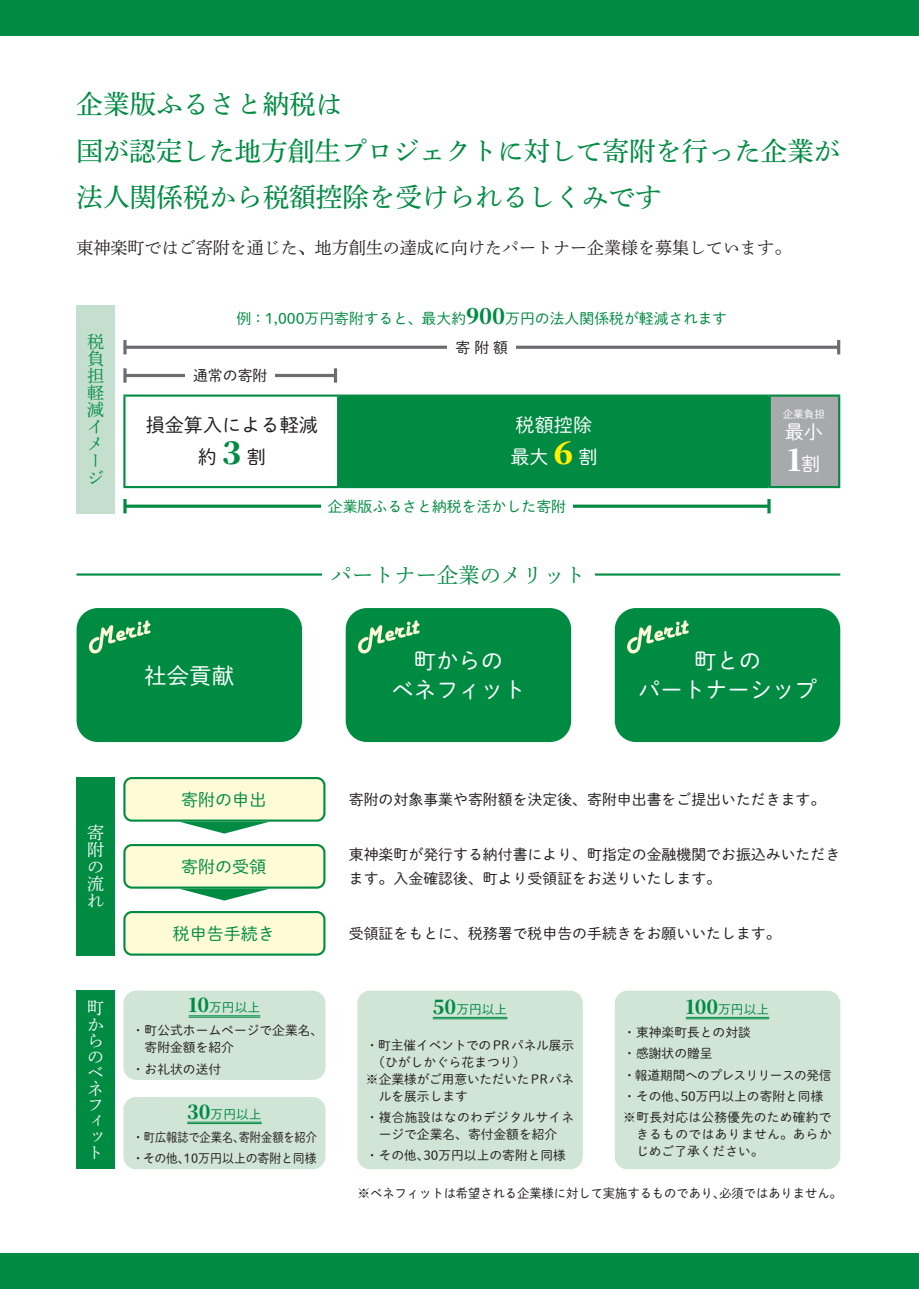
<style>
.page{position:relative;width:919px;height:1289px;background:#fff}
.page>*{position:absolute;margin:0;border:0;box-sizing:border-box;transform-origin:0 0}
.t1{font:800 29.7px "Source Han Serif";color:#fff}
.t2{font:26.55px/46.5px "DNP Shuei Min Pr 6 N M";color:#008b43}
.t3{font:22.35px/29.7px "DNP Shuei M Go Std L";color:#fff;text-align:center}
.t4{font:21.3px "DNP Shuei Min Pr 6 N L";color:#008b43}
.t5{font:19.2px/31.7px "DNP Shuei M Go Std L";color:#231f20;text-align:center}
.t6{font:19.2px/31.7px "DNP Shuei M Go Std L";color:#fff}
.t7{font:16.95px "DNP Shuei Min Pr 6 N L";color:#231f20}
.t8{font:16.95px "DNP Shuei M Go Std L";color:#008b43}
.t9{font:16.95px/16px "DNP Shuei Min Pr 6 N L";color:#fff;text-align:justify}
.t10{font:16.95px/17px "DNP Shuei Min Pr 6 N L";color:#008b43}
.t11{font:14.85px/23.4px "DNP Shuei M Go Std L";color:#231f20}
.t12{font:14.85px "DNP Shuei M Go Std L";color:#008b43}
.t13{font:12.75px/21.3px "DNP Shuei M Go Std L";color:#231f20}
.t14{font:12.75px/17px "DNP Shuei M Go Std L";letter-spacing:.025em;color:#231f20;text-align:center}
.t15{font:12.75px/17px "DNP Shuei M Go Std L";letter-spacing:.03em;color:#231f20}
.t16{font:12.75px "DNP Shuei M Go Std L";color:#008b43}
.t17{font:10.65px "DNP Shuei M Go Std L";color:#fff}
.s1{font-family:"Source Han Serif";font-weight:800;font-size:21.3px}
.s2{font-family:"Source Han Serif";font-weight:800;font-size:29.7px;color:#008b43}
.s3{font-family:"Source Han Serif";font-weight:800;font-size:29.7px;color:#fff101}
.s4{font-family:"DNP Shuei M Go Std L";font-weight:400;font-size:19.2px}
.s5{font-family:"Source Han Serif";font-weight:800;font-size:19.2px;color:#008b43}
.s6{color:#008b43}
.s7{font-family:"Source Han Serif";font-weight:800;font-size:19.2px}
</style>
<div class="page">
<div style="left:123px;top:1096px;width:202px;height:73px;background:#d1e5d7;border-radius:13px"></div>
<hr style="left:187px;top:1121px;width:75px;height:1px;background:#008b43">
<hr style="left:187px;top:1123px;width:75px;height:1px;background:#008b43">
<div style="left:77px;top:305px;width:38px;height:208px;background:#c4dfcd"></div>
<div style="left:339px;top:395px;width:429px;height:92px;background:#008b43"></div>
<div style="left:768px;top:395px;width:71px;height:92px;background:#a8a9ad"></div>
<svg style="left:337px;top:396px;width:2px;height:90px"></svg>
<hr style="left:766px;top:396px;width:4px;height:90px;background:#008b43">
<hr style="left:123px;top:394px;width:216px;height:2px;background:#008b43">
<hr style="left:123px;top:396px;width:2px;height:90px;background:#008b43">
<hr style="left:339px;top:394px;width:429px;height:2px;background:#008b43">
<hr style="left:768px;top:394px;width:72px;height:2px;background:#008b43">
<hr style="left:838px;top:396px;width:2px;height:90px;background:#008b43">
<hr style="left:123px;top:486px;width:216px;height:2px;background:#008b43">
<hr style="left:339px;top:486px;width:429px;height:2px;background:#008b43">
<hr style="left:768px;top:486px;width:72px;height:2px;background:#008b43">
<svg style="left:126px;top:345px;width:711px;height:4px"></svg>
<hr style="left:123px;top:340px;width:3px;height:14px;background:#6c6d70">
<hr style="left:837px;top:340px;width:3px;height:14px;background:#6c6d70">
<hr style="left:125px;top:374px;width:210px;height:3px;background:#6c6d70">
<hr style="left:123px;top:368px;width:3px;height:14px;background:#6c6d70">
<hr style="left:334px;top:368px;width:3px;height:14px;background:#6c6d70">
<svg style="left:126px;top:504px;width:641px;height:4px"></svg>
<hr style="left:123px;top:499px;width:3px;height:14px;background:#008b43">
<hr style="left:767px;top:499px;width:3px;height:14px;background:#008b43">
<div style="left:185px;top:364px;width:90px;height:22px;background:#fff"></div>
<div style="left:448px;top:336px;width:68px;height:22px;background:#fff"></div>
<div style="left:321px;top:495px;width:251px;height:22px;background:#fff"></div>
<hr style="left:77px;top:573px;width:763px;height:2px;background:#008b43">
<div style="left:322px;top:563px;width:272px;height:22px;background:#fff"></div>
<div style="left:77px;top:608px;width:225px;height:134px;background:#008b43;border-radius:21px"></div>
<div style="left:614px;top:608px;width:226px;height:134px;background:#008b43;border-radius:21px"></div>
<div style="left:345px;top:608px;width:226px;height:134px;background:#008b43;border-radius:21px"></div>
<svg style="left:89px;top:620px;width:62px;height:33px"></svg>
<svg style="left:358px;top:620px;width:61px;height:33px"></svg>
<svg style="left:627px;top:620px;width:61px;height:33px"></svg>
<div style="left:77px;top:777px;width:38px;height:178px;background:#008b43"></div>
<div style="left:77px;top:990px;width:38px;height:179px;background:#008b43"></div>
<div style="left:124px;top:778px;width:200px;height:42px;background:#fffbd6;border-radius:7px"></div>
<div style="left:123px;top:777px;width:202px;height:44px;border:2px solid #008b43;border-radius:7px"></div>
<div style="left:124px;top:912px;width:200px;height:42px;background:#fffbd6;border-radius:7px"></div>
<div style="left:123px;top:911px;width:202px;height:44px;border:2px solid #008b43;border-radius:7px"></div>
<div style="left:124px;top:845px;width:200px;height:42px;background:#fffbd6;border-radius:7px"></div>
<div style="left:123px;top:844px;width:202px;height:44px;border:2px solid #008b43;border-radius:7px"></div>
<svg style="left:179px;top:821px;width:91px;height:12px"></svg>
<svg style="left:179px;top:888px;width:91px;height:12px"></svg>
<div style="left:123px;top:990px;width:202px;height:89px;background:#d1e5d7;border-radius:13px"></div>
<div style="left:357px;top:990px;width:226px;height:179px;background:#d1e5d7;border-radius:13px"></div>
<div style="left:614px;top:990px;width:226px;height:179px;background:#d1e5d7;border-radius:13px"></div>
<hr style="left:188px;top:1015px;width:72px;height:1px;background:#008b43">
<hr style="left:188px;top:1016px;width:72px;height:1px;background:#008b43">
<hr style="left:433px;top:1017px;width:74px;height:1px;background:#008b43">
<hr style="left:433px;top:1018px;width:74px;height:1px;background:#008b43">
<hr style="left:685px;top:1017px;width:84px;height:1px;background:#008b43">
<hr style="left:685px;top:1018px;width:84px;height:1px;background:#008b43">
<div style="left:0;top:0;width:918px;height:36px;background:#008b43"></div>
<div style="left:0;top:1253px;width:918px;height:35px;background:#008b43"></div>
<h2 class="t2" style="left:77px;top:77px;width:765px">企業版ふるさと納税は<br>国が認定した地方創生プロジェクトに対して寄附を行った企業が法人関係税から税額控除を受けられるしくみです</h2>
<h3 class="t7" style="left:77px;top:232px;width:716px">東神楽町ではご寄附を通じた、地方創生の達成に向けたパートナー企業様を募集しています。</h3>
<h3 class="t10" style="left:87px;top:330px;width:18px">税負担軽減イメージ</h3>
<p class="t12" style="left:236px;top:308px;width:492px">例：1,000万円寄附すると、最大約<span class="s1">900</span>万円の法人関係税が軽減されます</p>
<p class="t11" style="left:193px;top:363px;width:76px">通常の寄附</p>
<p class="t11" style="left:455px;top:335px;width:54px">寄 附 額</p>
<h3 class="t5" style="left:146px;top:408px;width:174px">損金算入による軽減約<span class="s2">３</span>割</h3>
<h3 class="t6" style="left:510px;top:408px;width:89px">税額控除最大<span class="s3">６</span>割</h3>
<p class="t12" style="left:328px;top:495px;width:240px">企業版ふるさと納税を活かした寄附</p>
<h3 class="t3" style="left:145px;top:659px;width:91px">社会貢献</h3>
<h3 class="t4" style="left:331px;top:555px;width:257px">パートナー企業のメリット</h3>
<h3 class="t3" style="left:391px;top:644px;width:135px">町からの<br>ベネフィット</h3>
<p class="t17" style="left:782px;top:406px;width:44px">企業負担</p>
<h3 class="t6" style="left:784px;top:415px;width:40px">最小</h3>
<h1 class="t1" style="left:787px;top:443px;width:34px">1<span class="s4">割</span></h1>
<h3 class="t3" style="left:638px;top:644px;width:180px">町との<br>パートナーシップ</h3>
<h3 class="t9" style="left:87px;top:821px;width:18px;line-height:17px">寄附の流れ</h3>
<h3 class="t9" style="left:87px;top:997px;width:18px;text-align:left">町からのベネフィット</h3>
<h3 class="t8" style="left:181px;top:787px;width:87px">寄附の申出</h3>
<h3 class="t8" style="left:181px;top:854px;width:87px">寄附の受領</h3>
<h3 class="t8" style="left:173px;top:921px;width:104px">税申告手続き</h3>
<p class="t13" style="left:132px;top:995px;width:193px;line-height:23.1px;text-align:center"><span class="s5">10</span><span class="s6">万円以上<br></span>・町公式ホームページで企業名、</p>
<p class="t13" style="left:132px;top:1036px;width:104px;text-indent:13px">寄附金額を紹介・お礼状の送付</p>
<p class="t13" style="left:132px;top:1101px;width:186px;line-height:23.1px;text-align:center"><span class="s5">30</span><span class="s6">万円以上<br></span>・町広報誌で企業名、寄附金額を紹介</p>
<p class="t13" style="left:132px;top:1147px;width:186px">・その他、10万円以上の寄附と同様</p>
<p class="t11" style="left:349px;top:787px;width:478px">寄附の対象事業や寄附額を決定後、寄附申出書をご提出いただきます。</p>
<p class="t11" style="left:349px;top:842px;width:493px">東神楽町が発行する納付書により、町指定の金融機関でお振込みいただきます。入金確認後、町より受領証をお送りいたします。</p>
<p class="t11" style="left:349px;top:921px;width:433px">受領証をもとに、税務署で税申告の手続きをお願いいたします。</p>
<p class="t13" style="left:623px;top:997px;width:147px;line-height:23.1px;text-indent:63px"><span class="s5">100</span><span class="s6">万円以上</span>・東神楽町長との対談</p>
<p class="t13" style="left:623px;top:1042px;width:210px">・感謝状の贈呈<br>・報道期間へのプレスリリースの発信・その他、50万円以上の寄附と同様※町長対応は公務優先のため確約で</p>
<p class="t15" style="left:636px;top:1125px;width:197px">きるものではありません。あらかじめご了承ください。</p>
<p class="t13" style="left:357px;top:1181px;width:486px">※ベネフィットは希望される企業様に対して実施するものであり、必須ではありません。</p>
<p class="t16" style="left:433px;top:999px;width:76px"><span class="s7">50</span>万円以上</p>
<p class="t13" style="left:366px;top:1033px;width:210px">・町主催イベントでのPRパネル展示</p>
<p class="t13" style="left:372px;top:1050px;width:155px">（ひがしかぐら花まつり）</p>
<p class="t13" style="left:366px;top:1067px;width:210px">※企業様がご用意いただいたPRパネ</p>
<p class="t13" style="left:378px;top:1084px;width:91px">ルを展示します</p>
<p class="t14" style="left:366px;top:1108px;width:210px">・複合施設はなのわデジタルサイネージで企業名、寄付金額を紹介</p>
<p class="t13" style="left:366px;top:1144px;width:202px">・その他、30万円以上の寄附と同様</p>
</div>
